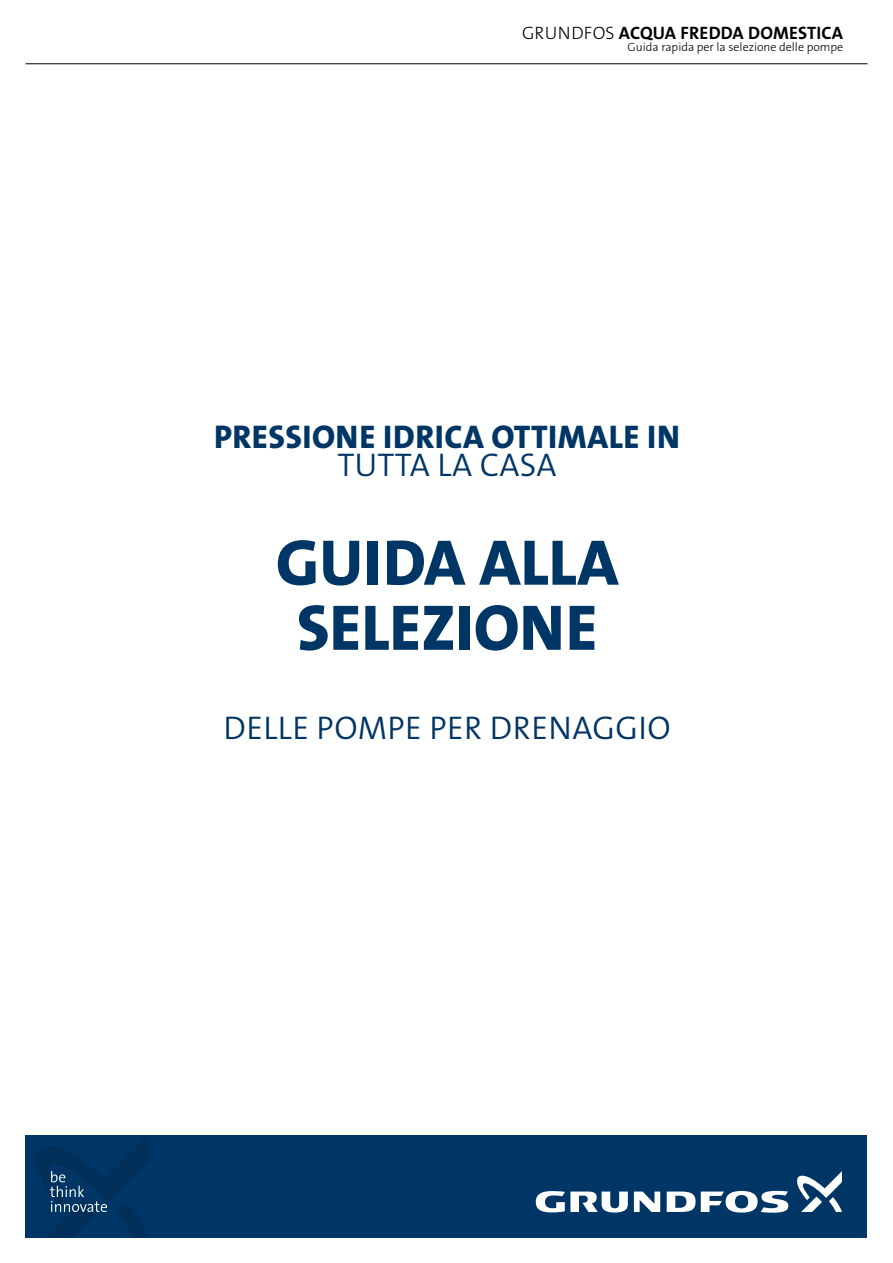
<style>
.page{position:relative;width:893px;height:1263px;background:#fff}
.page>*{position:absolute;margin:0;border:0;box-sizing:border-box;transform-origin:0 0}
.t1{font:65.1px/65.1px "Grundfos The Sans V2 OT 8 XB";color:#003665;text-align:center}
.t2{font:33px "Grundfos The Sans V2 OT 4 SL";letter-spacing:.015em;color:#003665}
.t3{font:33px "Grundfos The Sans V2 OT 8 XB";letter-spacing:.015em;color:#003665}
.t4{font:18px "Grundfos The Sans V2 OT 7 B";letter-spacing:.015em;color:#000}
.t5{font:12px "Grundfos The Sans V2 OT 3 L";color:#000}
.s1{font-family:"Grundfos The Sans V2 OT 3 L"}
</style>
<div class="page">
<div style="left:26px;top:1135px;width:841px;height:102px;background:#003665"></div>
<svg style="left:634px;top:1191px;width:26px;height:21px"></svg>
<svg style="left:536px;top:1191px;width:92px;height:21px"></svg>
<svg style="left:667px;top:1191px;width:121px;height:22px"></svg>
<svg style="left:797px;top:1171px;width:45px;height:41px"></svg>
<svg style="left:36px;top:1136px;width:112px;height:101px"></svg>
<hr style="left:26px;top:63px;width:841px;height:1px;background:#000">
<h3 class="t4" style="left:522px;top:21px;width:323px"><span class="s1">GRUNDFOS</span> ACQUA FREDDA DOMESTICA</h3>
<p class="t5" style="left:628px;top:39px;width:217px">Guida rapida per la selezione delle pompe</p>
<h2 class="t3" style="left:214px;top:415px;width:467px">PRESSIONE IDRICA OTTIMALE IN</h2>
<h2 class="t2" style="left:338px;top:443px;width:221px">TUTTA LA CASA</h2>
<h1 class="t1" style="left:276px;top:531px;width:344px">GUIDA ALLA<br>SELEZIONE</h1>
<h2 class="t2" style="left:223px;top:706px;width:449px">DELLE POMPE PER DRENAGGIO</h2>
</div>
